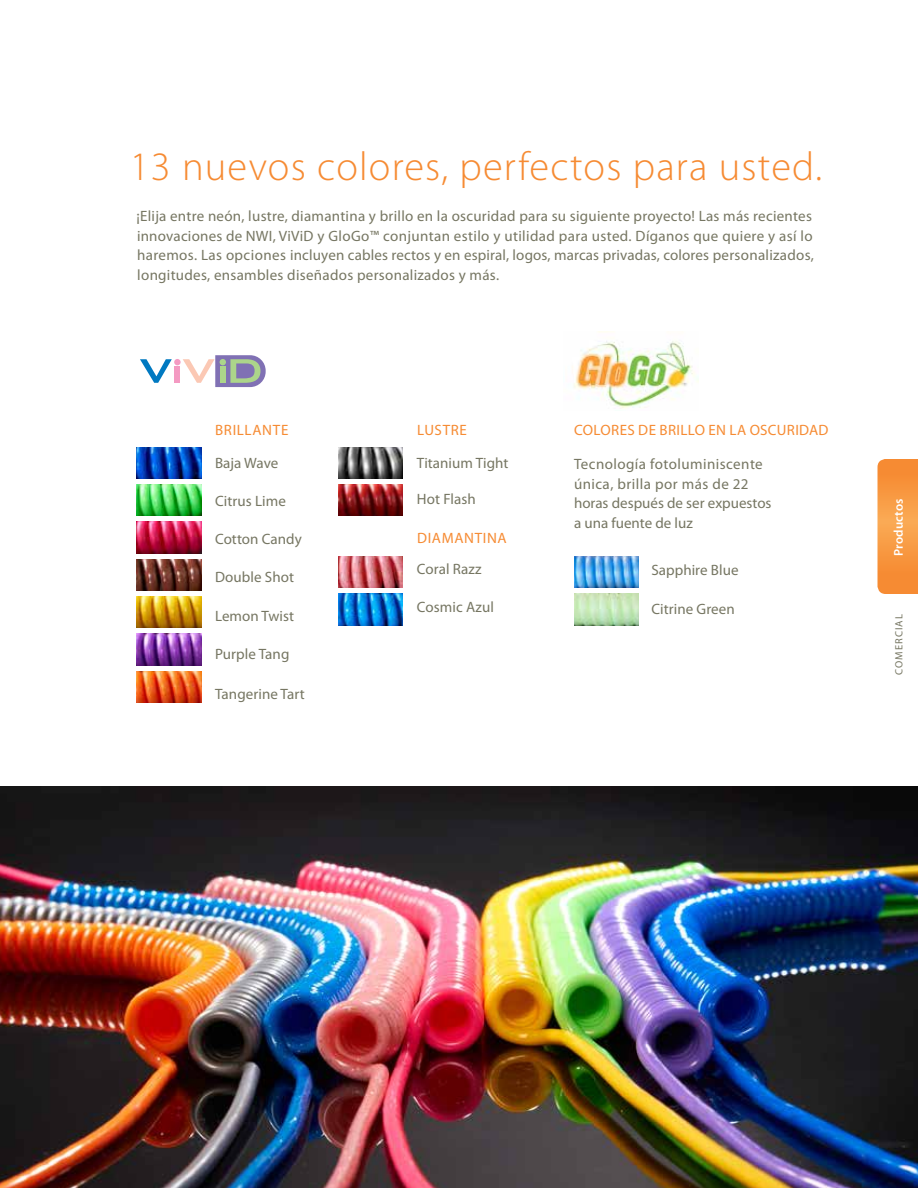
<style>
.page{position:relative;width:918px;height:1188px;background:#fff}
.page>*{position:absolute;margin:0;border:0;box-sizing:border-box;transform-origin:0 0}
.Sales_Copy{font:300 40.5px "Myriad Pro";letter-spacing:.03em;color:#f68b33}
._5_P_Description{font:15px/19.5px "Myriad Pro";letter-spacing:.015em;color:#767662}
._5_P_SUBHEAD{font:15px "Myriad Pro";letter-spacing:.03em;color:#f68b33}
.t1{font:600 12.75px "Myriad Pro";letter-spacing:.015em;color:#fff}
.SideCopy-Product{font:10.5px "Myriad Pro";letter-spacing:.1em;color:#767662}
</style>
<div class="page">
<svg style="left:878px;top:459px;width:40px;height:135px;background:#f79740"></svg>
<img style="left:0;top:787px;width:918px;height:401px">
<img style="left:572px;top:332px;width:127px;height:77px">
<img style="left:574px;top:556px;width:65px;height:32px">
<img style="left:574px;top:594px;width:65px;height:31px">
<svg style="left:140px;top:359px;width:32px;height:24px"></svg>
<div style="left:174px;top:366px;width:6px;height:17px;background:#f49ac2"></div>
<div style="left:174px;top:359px;width:7px;height:6px;background:#f49ac2;border-radius:50%"></div>
<svg style="left:183px;top:355px;width:83px;height:32px"></svg>
<img style="left:136px;top:447px;width:65px;height:31px">
<img style="left:136px;top:484px;width:65px;height:32px">
<img style="left:338px;top:447px;width:65px;height:31px">
<img style="left:338px;top:556px;width:65px;height:32px">
<img style="left:338px;top:484px;width:65px;height:32px">
<img style="left:338px;top:594px;width:65px;height:31px">
<img style="left:136px;top:522px;width:65px;height:31px">
<img style="left:136px;top:559px;width:65px;height:32px">
<img style="left:136px;top:597px;width:65px;height:31px">
<img style="left:136px;top:634px;width:65px;height:31px">
<img style="left:136px;top:671px;width:65px;height:32px">
<p class="Sales_Copy" style="left:130px;top:145px;width:694px">13 nuevos colores, perfectos para usted.</p>
<p class="_5_P_Description" style="left:136px;top:207px;width:679px">¡Elija entre neón, lustre, diamantina y brillo en la oscuridad para su siguiente proyecto! Las más recientes innovaciones de NWI, ViViD y GloGo™ conjuntan estilo y utilidad para usted. Díganos que quiere y así lo haremos. Las opciones incluyen cables rectos y en espiral, logos, marcas privadas, colores personalizados, longitudes, ensambles diseñados personalizados y más.</p>
<p class="_5_P_SUBHEAD" style="left:215px;top:421px;width:75px">BRILLANTE</p>
<p class="_5_P_Description" style="left:215px;top:453px;width:65px">Baja Wave</p>
<p class="_5_P_Description" style="left:215px;top:491px;width:72px">Citrus Lime</p>
<p class="_5_P_Description" style="left:215px;top:530px;width:88px">Cotton Candy</p>
<p class="_5_P_Description" style="left:215px;top:568px;width:80px">Double Shot</p>
<p class="_5_P_Description" style="left:215px;top:606px;width:81px">Lemon Twist</p>
<p class="_5_P_Description" style="left:215px;top:644px;width:76px">Purple Tang</p>
<p class="_5_P_Description" style="left:215px;top:684px;width:91px">Tangerine Tart</p>
<p class="_5_P_SUBHEAD" style="left:417px;top:421px;width:51px">LUSTRE</p>
<p class="_5_P_Description" style="left:417px;top:453px;width:93px">Titanium Tight</p>
<p class="_5_P_Description" style="left:417px;top:490px;width:60px">Hot Flash</p>
<p class="_5_P_SUBHEAD" style="left:417px;top:529px;width:91px">DIAMANTINA</p>
<p class="_5_P_Description" style="left:417px;top:560px;width:66px">Coral Razz</p>
<p class="_5_P_Description" style="left:417px;top:598px;width:78px">Cosmic Azul</p>
<p class="_5_P_SUBHEAD" style="left:574px;top:421px;width:256px">COLORES DE BRILLO EN LA OSCURIDAD</p>
<p class="_5_P_Description" style="left:574px;top:455px;width:199px">Tecnología fotoluminiscente única, brilla por más de 22 horas después de ser expuestos a una fuente de luz</p>
<p class="_5_P_Description" style="left:651px;top:561px;width:89px">Sapphire Blue</p>
<p class="_5_P_Description" style="left:651px;top:599px;width:85px">Citrine Green</p>
<p class="t1" style="left:891px;top:556px;width:60px;rotate:-90deg">Productos</p>
<p class="SideCopy-Product" style="left:893px;top:675px;width:62px;rotate:-90deg">COMERCIAL</p>
</div>
